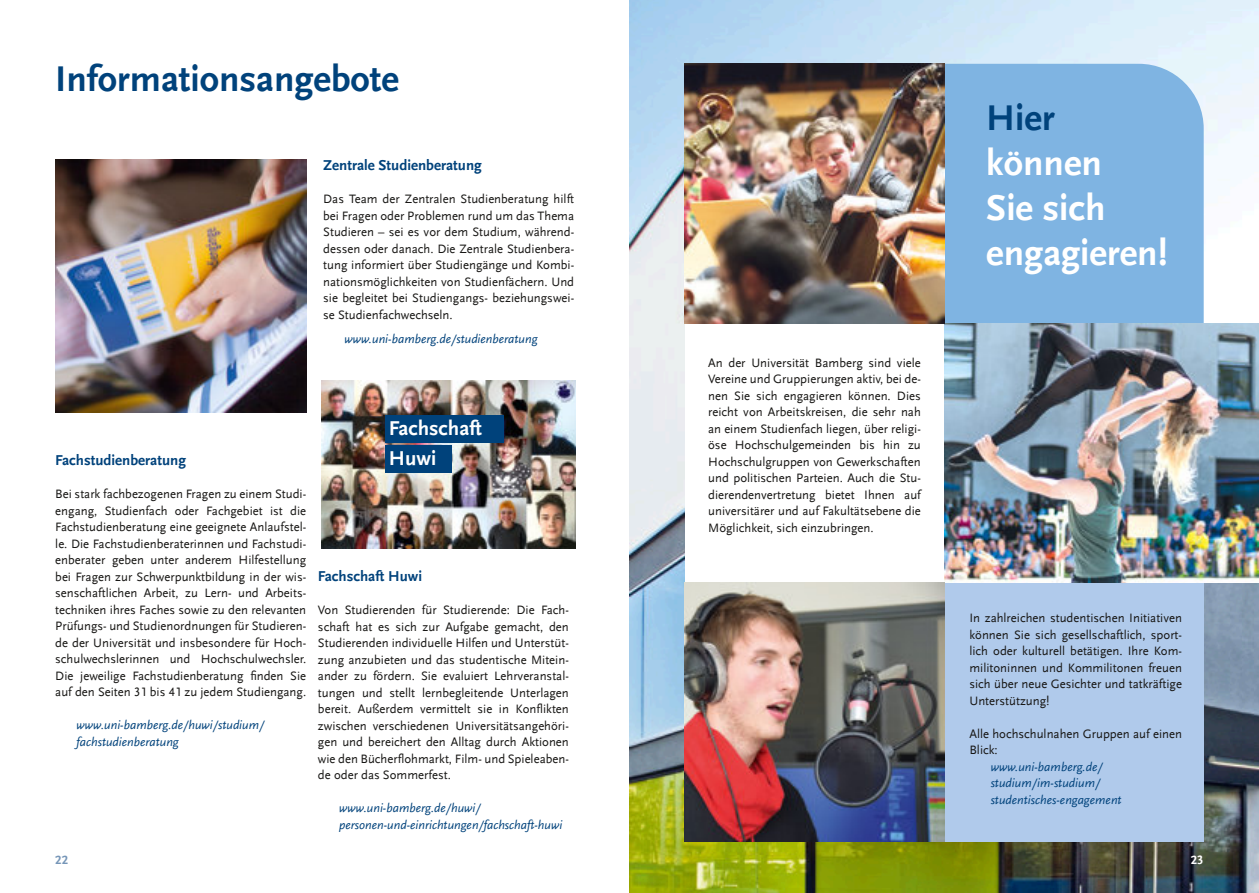
<style>
.page{position:relative;width:1259px;height:893px;background:#fff}
.page>*{position:absolute;margin:0;border:0;box-sizing:border-box;transform-origin:0 0}
.t1{font:700 37.5px "UB Scala Sans";color:#00427b}
.t2{font:700 37.5px "UB Scala Sans";color:#fff}
.t3{font:700 21px "UB Scala Sans";color:#fff}
.t4{font:700 15px "UB Scala Sans";color:#00427b}
.t5{font:12.75px "UB Scala Sans";color:#181715}
.t6{font:italic 12.75px "UB Scala Sans";color:#00427b}
.t7{font:700 12.75px "UB Scala Sans";color:#7696b8}
.t8{font:700 12.75px "UB Scala Sans";color:#fff}
</style>
<div class="page">
<img style="left:629px;top:0;width:630px;height:893px">
<div style="left:685px;top:323px;width:259px;height:260px;background:#fff"></div>
<div style="left:944px;top:64px;width:259px;height:259px;background:#7fb4e2"></div>
<div style="left:944px;top:583px;width:259px;height:259px;background:#b0caeb"></div>
<img style="left:944px;top:323px;width:315px;height:260px">
<img style="left:685px;top:583px;width:259px;height:259px">
<img style="left:685px;top:64px;width:259px;height:259px">
<img style="left:322px;top:380px;width:254px;height:169px">
<img style="left:55px;top:159px;width:251px;height:253px">
<div style="left:385px;top:415px;width:119px;height:27px;background:#00427b"></div>
<div style="left:385px;top:445px;width:67px;height:28px;background:#00427b"></div>
<p class="t1" style="left:55px;top:64px;width:345px">Informationsangebote</p>
<p class="t4" style="left:323px;top:159px;width:160px">Zentrale Studienberatung</p>
<p class="t5" style="left:323px;top:194px;width:252px">Das Team der Zentralen Studienberatung hilft</p>
<p class="t5" style="left:323px;top:210px;width:252px">bei Fragen oder Problemen rund um das Thema</p>
<p class="t5" style="left:323px;top:227px;width:252px">Studieren – sei es vor dem Studium, während-</p>
<p class="t5" style="left:323px;top:243px;width:252px">dessen oder danach. Die Zentrale Studienbera-</p>
<p class="t5" style="left:323px;top:260px;width:252px">tung informiert über Studiengänge und Kombi-</p>
<p class="t5" style="left:323px;top:276px;width:252px">nationsmöglichkeiten von Studienfächern. Und</p>
<p class="t5" style="left:323px;top:293px;width:252px">sie begleitet bei Studiengangs- beziehungswei-</p>
<p class="t5" style="left:323px;top:309px;width:131px">se Studienfachwechseln.</p>
<p class="t6" style="left:344px;top:334px;width:194px">www.uni-bamberg.de/studienberatung</p>
<p class="t4" style="left:55px;top:454px;width:132px">Fachstudienberatung</p>
<p class="t5" style="left:55px;top:489px;width:252px">Bei stark fachbezogenen Fragen zu einem Studi-</p>
<p class="t5" style="left:55px;top:505px;width:252px">engang, Studienfach oder Fachgebiet ist die</p>
<p class="t5" style="left:55px;top:522px;width:252px">Fachstudienberatung eine geeignete Anlaufstel-</p>
<p class="t5" style="left:55px;top:538px;width:252px">le. Die Fachstudienberaterinnen und Fachstudi-</p>
<p class="t5" style="left:55px;top:555px;width:252px">enberater geben unter anderem Hilfestellung</p>
<p class="t5" style="left:55px;top:571px;width:252px">bei Fragen zur Schwerpunktbildung in der wis-</p>
<p class="t5" style="left:55px;top:588px;width:252px">senschaftlichen Arbeit, zu Lern- und Arbeits-</p>
<p class="t5" style="left:55px;top:604px;width:252px">techniken ihres Faches sowie zu den relevanten</p>
<p class="t5" style="left:55px;top:621px;width:252px">Prüfungs- und Studienordnungen für Studieren-</p>
<p class="t5" style="left:55px;top:637px;width:252px">de der Universität und insbesondere für Hoch-</p>
<p class="t5" style="left:55px;top:654px;width:252px">schulwechslerinnen und Hochschulwechsler.</p>
<p class="t5" style="left:55px;top:670px;width:252px">Die jeweilige Fachstudienberatung finden Sie</p>
<p class="t5" style="left:55px;top:687px;width:252px">auf den Seiten 31 bis 41 zu jedem Studiengang.</p>
<p class="t6" style="left:77px;top:720px;width:189px">www.uni-bamberg.de/huwi/studium/</p>
<p class="t6" style="left:77px;top:736px;width:104px">fachstudienberatung</p>
<p class="t3" style="left:389px;top:419px;width:94px">Fachschaft</p>
<p class="t3" style="left:389px;top:449px;width:49px">Huwi</p>
<p class="t4" style="left:318px;top:570px;width:106px">Fachschaft Huwi</p>
<p class="t5" style="left:318px;top:605px;width:252px">Von Studierenden für Studierende: Die Fach-</p>
<p class="t5" style="left:318px;top:621px;width:252px">schaft hat es sich zur Aufgabe gemacht, den</p>
<p class="t5" style="left:318px;top:638px;width:252px">Studierenden individuelle Hilfen und Unterstüt-</p>
<p class="t5" style="left:318px;top:654px;width:252px">zung anzubieten und das studentische Mitein-</p>
<p class="t5" style="left:318px;top:671px;width:252px">ander zu fördern. Sie evaluiert Lehrveranstal-</p>
<p class="t5" style="left:318px;top:687px;width:252px">tungen und stellt lernbegleitende Unterlagen</p>
<p class="t5" style="left:318px;top:704px;width:252px">bereit. Außerdem vermittelt sie in Konflikten</p>
<p class="t5" style="left:318px;top:720px;width:252px">zwischen verschiedenen Universitätsangehöri-</p>
<p class="t5" style="left:318px;top:737px;width:252px">gen und bereichert den Alltag durch Aktionen</p>
<p class="t5" style="left:318px;top:753px;width:252px">wie den Bücherflohmarkt, Film- und Spieleaben-</p>
<p class="t5" style="left:318px;top:770px;width:134px">de oder das Sommerfest.</p>
<p class="t6" style="left:339px;top:803px;width:143px">www.uni-bamberg.de/huwi/</p>
<p class="t6" style="left:339px;top:819px;width:225px">personen-und-einrichtungen/fachschaft-huwi</p>
<p class="t5" style="left:708px;top:357px;width:214px">An der Universität Bamberg sind viele</p>
<p class="t5" style="left:708px;top:374px;width:214px">Vereine und Gruppierungen aktiv, bei de-</p>
<p class="t5" style="left:708px;top:390px;width:214px">nen Sie sich engagieren können. Dies</p>
<p class="t5" style="left:708px;top:407px;width:214px">reicht von Arbeitskreisen, die sehr nah</p>
<p class="t5" style="left:708px;top:423px;width:214px">an einem Studienfach liegen, über religi-</p>
<p class="t5" style="left:708px;top:440px;width:214px">öse Hochschulgemeinden bis hin zu</p>
<p class="t5" style="left:708px;top:456px;width:214px">Hochschulgruppen von Gewerkschaften</p>
<p class="t5" style="left:708px;top:473px;width:214px">und politischen Parteien. Auch die Stu-</p>
<p class="t5" style="left:708px;top:489px;width:214px">dierendenvertretung bietet Ihnen auf</p>
<p class="t5" style="left:708px;top:506px;width:214px">universitärer und auf Fakultätsebene die</p>
<p class="t5" style="left:708px;top:522px;width:167px">Möglichkeit, sich einzubringen.</p>
<p class="t1" style="left:986px;top:103px;width:70px">Hier</p>
<p class="t2" style="left:986px;top:148px;width:117px">können</p>
<p class="t2" style="left:986px;top:193px;width:121px">Sie sich</p>
<p class="t2" style="left:986px;top:238px;width:183px">engagieren!</p>
<p class="t5" style="left:969px;top:613px;width:214px">In zahlreichen studentischen Initiativen</p>
<p class="t5" style="left:969px;top:630px;width:214px">können Sie sich gesellschaftlich, sport-</p>
<p class="t5" style="left:969px;top:646px;width:214px">lich oder kulturell betätigen. Ihre Kom-</p>
<p class="t5" style="left:969px;top:663px;width:214px">militoninnen und Kommilitonen freuen</p>
<p class="t5" style="left:969px;top:679px;width:214px">sich über neue Gesichter und tatkräftige</p>
<p class="t5" style="left:969px;top:696px;width:82px">Unterstützung!</p>
<p class="t5" style="left:969px;top:729px;width:214px">Alle hochschulnahen Gruppen auf einen</p>
<p class="t5" style="left:969px;top:745px;width:30px">Blick:</p>
<p class="t6" style="left:990px;top:762px;width:113px">www.uni-bamberg.de/</p>
<p class="t6" style="left:990px;top:778px;width:111px">studium/im-studium/</p>
<p class="t6" style="left:990px;top:795px;width:132px">studentisches-engagement</p>
<p class="t7" style="left:55px;top:855px;width:14px">22</p>
<p class="t8" style="left:1191px;top:855px;width:14px">23</p>
</div>
